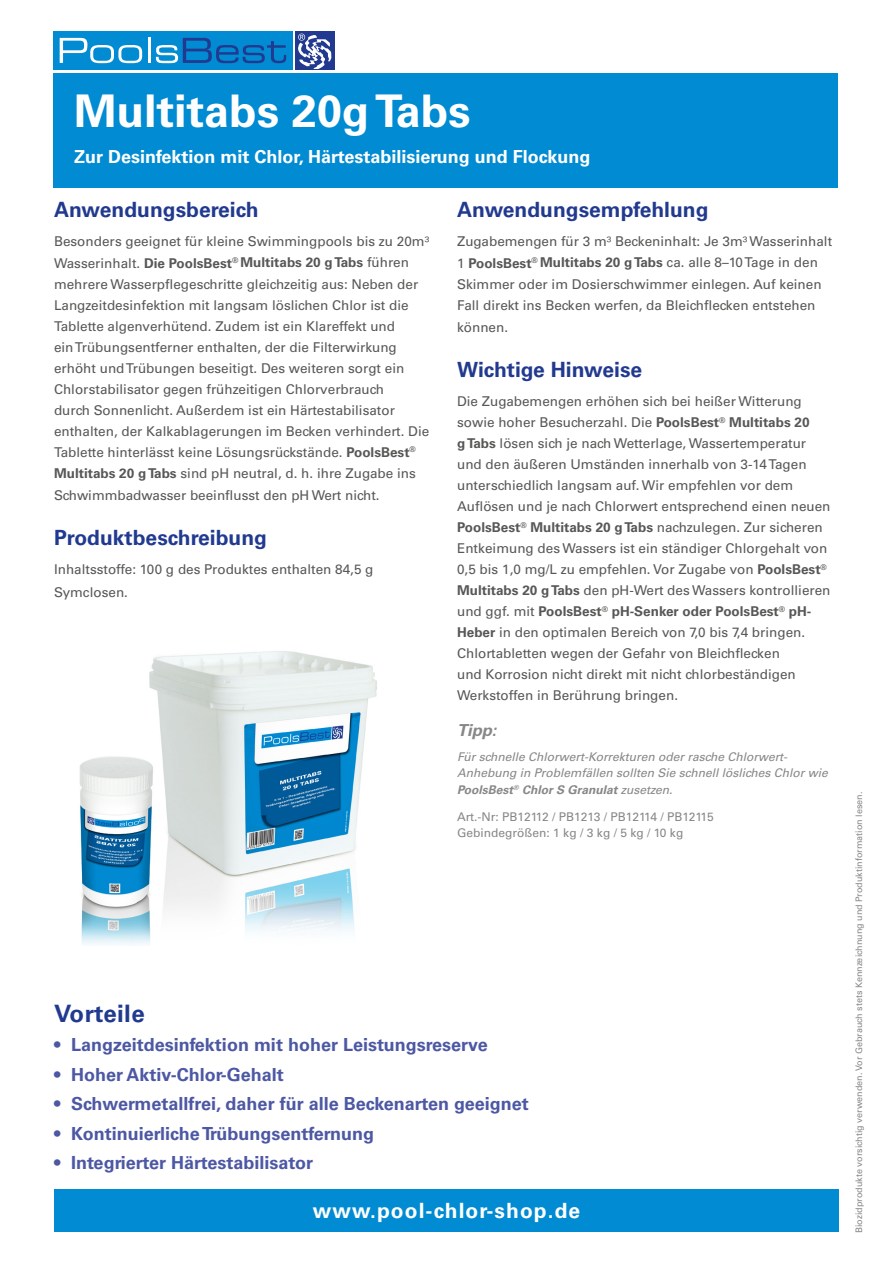
<style>
.page{position:relative;width:893px;height:1263px;background:#fff}
.page>*{position:absolute;margin:0;border:0;box-sizing:border-box;transform-origin:0 0}
.t1{font:700 45px "Univers LT Std";color:#fff}
.t2{font:700 24px "Univers LT Std";letter-spacing:.02em;color:#213a8f}
.t3{font:700 21px "Univers LT Std";color:#213a8f}
.t4{font:700 21px "Univers LT Std";letter-spacing:.05em;color:#fff}
.t5{font:700 18px "Univers LT Std";color:#4d58a4}
.t6{font:700 18px "Univers LT Std";color:#fff}
.t7{font:italic 700 16.5px "Univers LT Std";color:#878787}
.t8{font:13.5px/21px "Univers LT Std";color:#575756}
.t9{font:italic 12px/16.5px "Univers LT Std";color:#878787}
.t10{font:12px/16.5px "Univers LT Std";color:#878787}
.t11{font:9px "Univers LT Std";color:#878787}
.s1{font-weight:700}
</style>
<div class="page">
<div style="left:53px;top:73px;width:785px;height:115px;background:#008bd2"></div>
<div style="left:54px;top:1189px;width:785px;height:42px;background:#008bd2"></div>
<div style="left:53px;top:31px;width:239px;height:39px;background:#008bd2"></div>
<svg style="left:60px;top:38px;width:82px;height:25px"></svg>
<hr style="left:148px;top:38px;width:3px;height:25px;background:#fff">
<svg style="left:156px;top:38px;width:130px;height:25px"></svg>
<div style="left:295px;top:31px;width:40px;height:39px;background:#213a8f"></div>
<svg style="left:298px;top:34px;width:33px;height:35px"></svg>
<img style="left:149px;top:651px;width:228px;height:280px">
<img style="left:79px;top:751px;width:79px;height:194px">
<h1 class="t1" style="left:74px;top:85px;width:398px">Multitabs 20g Tabs</h1>
<h3 class="t6" style="left:74px;top:146px;width:518px">Zur Desinfektion mit Chlor, Härtestabilisierung und Flockung</h3>
<h3 class="t3" style="left:54px;top:197px;width:206px">Anwendungsbereich</h3>
<p class="t8" style="left:54px;top:231px;width:377px">Besonders geeignet für kleine Swimmingpools bis zu 20m³<br>Wasserinhalt. <span class="s1">Die PoolsBest</span><sup>®</sup> <span class="s1">Multitabs 20 g Tabs</span> führen mehrere Wasserpflegeschritte gleichzeitig aus: Neben der Langzeitdesinfektion mit langsam löslichen Chlor ist die Tablette algenverhütend. Zudem ist ein Klareffekt und<br>ein Trübungsentferner enthalten, der die Filterwirkung erhöht und Trübungen beseitigt. Des weiteren sorgt ein Chlorstabilisator gegen frühzeitigen Chlorverbrauch<br>durch Sonnenlicht. Außerdem ist ein Härtestabilisator enthalten, der Kalkablagerungen im Becken verhindert. Die Tablette hinterlässt keine Lösungsrückstände. <span class="s1">PoolsBest</span><sup>® </sup><span class="s1">Multitabs 20 g Tabs</span> sind pH neutral, d. h. ihre Zugabe ins</p>
<p class="t8" style="left:54px;top:485px;width:327px">Schwimmbadwasser beeinflusst den pH Wert nicht.</p>
<h3 class="t3" style="left:54px;top:525px;width:215px">Produktbeschreibung</h3>
<p class="t8" style="left:54px;top:558px;width:321px;line-height:22.5px">Inhaltsstoffe: 100 g des Produktes enthalten 84,5 g<br>Symclosen.</p>
<h3 class="t3" style="left:457px;top:197px;width:253px">Anwendungsempfehlung</h3>
<p class="t8" style="left:457px;top:231px;width:377px">Zugabemengen für 3 m³ Beckeninhalt: Je 3m³ Wasserinhalt 1 <span class="s1">PoolsBest</span><sup>®</sup> <span class="s1">Multitabs 20 g Tabs</span> ca. alle 8–10 Tage in den Skimmer oder im Dosierschwimmer einlegen. Auf keinen Fall direkt ins Becken werfen, da Bleichflecken entstehen</p>
<p class="t8" style="left:457px;top:317px;width:53px">können.</p>
<h3 class="t3" style="left:457px;top:357px;width:187px">Wichtige Hinweise</h3>
<p class="t8" style="left:457px;top:391px;width:375px">Die Zugabemengen erhöhen sich bei heißer Witterung sowie hoher Besucherzahl. Die <span class="s1">PoolsBest</span><sup>®</sup> <span class="s1">Multitabs 20<br>g Tabs</span> lösen sich je nach Wetterlage, Wassertemperatur und den äußeren Umständen innerhalb von 3-14 Tagen unterschiedlich langsam auf. Wir empfehlen vor dem Auflösen und je nach Chlorwert entsprechend einen neuen <span class="s1">PoolsBest</span><sup>®</sup> <span class="s1">Multitabs 20 g Tabs</span> nachzulegen. Zur sicheren Entkeimung des Wassers ist ein ständiger Chlorgehalt von 0,5 bis 1,0 mg/L zu empfehlen. Vor Zugabe von <span class="s1">PoolsBest</span><sup>® </sup><span class="s1">Multitabs 20 g Tabs</span> den pH-Wert des Wassers kontrollieren und ggf. mit <span class="s1">PoolsBest</span><sup>®</sup> <span class="s1">pH-Senker oder PoolsBest</span><sup>®</sup> <span class="s1">pH-Heber</span> in den optimalen Bereich von 7,0 bis 7,4 bringen.<br>Chlortabletten wegen der Gefahr von Bleichflecken<br>und Korrosion nicht direkt mit nicht chlorbeständigen Werkstoffen in Berührung bringen.</p>
<p class="t7" style="left:457px;top:720px;width:41px">Tipp:</p>
<p class="t9" style="left:457px;top:748px;width:372px">Für schnelle Chlorwert-Korrekturen oder rasche Chlorwert-<br>Anhebung in Problemfällen sollten Sie schnell lösliches Chlor wie<br><span class="s1">PoolsBest</span><sup>®</sup> <span class="s1">Chlor S Granulat</span> zusetzen.</p>
<p class="t10" style="left:457px;top:808px;width:258px">Art.-Nr: PB12112 / PB1213 / PB12114 / PB12115<br>Gebindegrößen: 1 kg / 3 kg / 5 kg / 10 kg</p>
<h2 class="t2" style="left:54px;top:999px;width:92px">Vorteile</h2>
<h3 class="t5" style="left:54px;top:1034px;width:435px">• Langzeitdesinfektion mit hoher Leistungsreserve</h3>
<h3 class="t5" style="left:54px;top:1064px;width:231px">• Hoher Aktiv-Chlor-Gehalt</h3>
<h3 class="t5" style="left:54px;top:1093px;width:476px">• Schwermetallfrei, daher für alle Beckenarten geeignet</h3>
<h3 class="t5" style="left:54px;top:1123px;width:322px">• Kontinuierliche Trübungsentfernung</h3>
<h3 class="t5" style="left:54px;top:1152px;width:261px">• Integrierter Härtestabilisator</h3>
<h3 class="t4" style="left:313px;top:1198px;width:269px">www.pool-chlor-shop.de</h3>
<p class="t11" style="left:854px;top:1233px;width:443px;rotate:-90deg">Biozidprodukte vorsichtig verwenden. Vor Gebrauch stets Kennzeichnung und Produktinformation lesen.</p>
</div>
